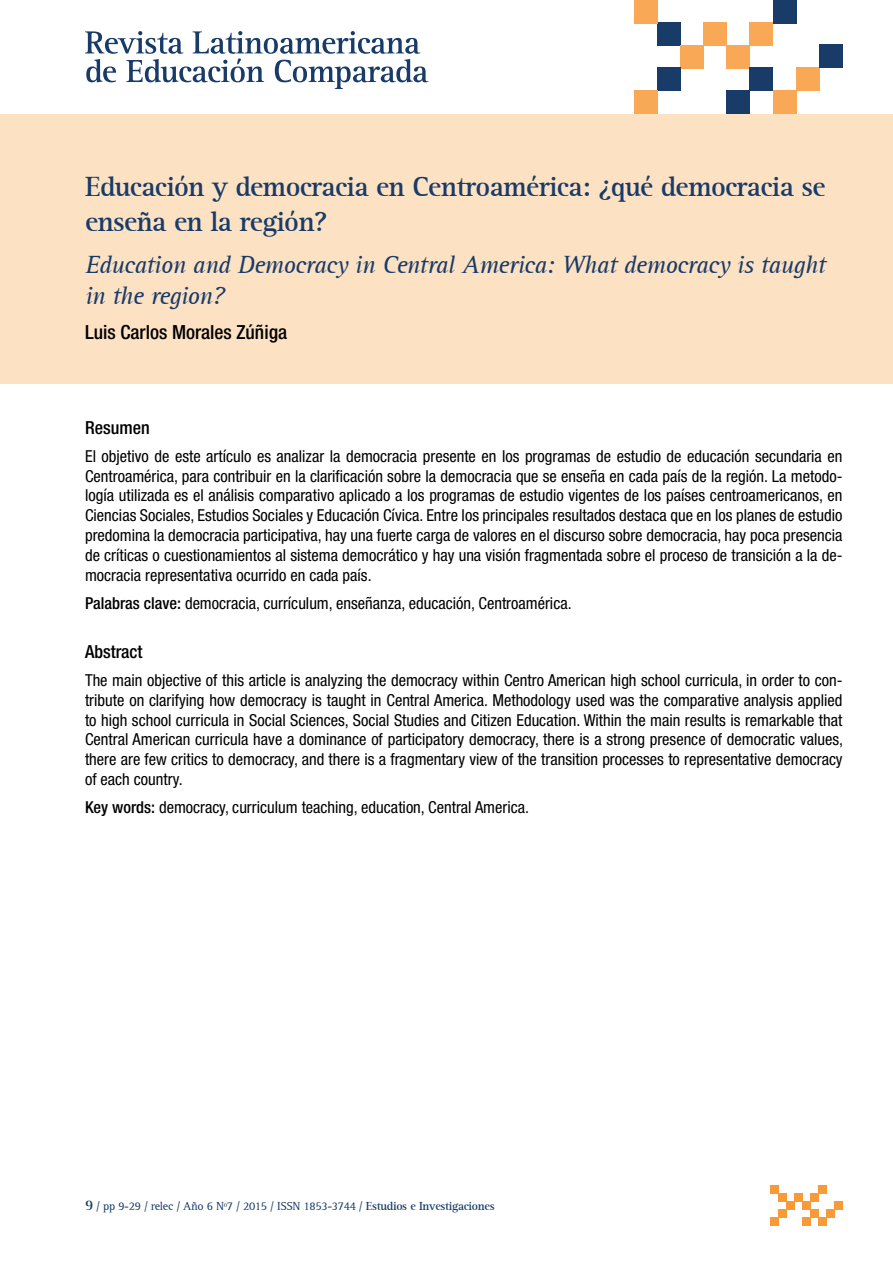
<style>
.page{position:relative;width:893px;height:1263px;background:#fff}
.page>*{position:absolute;margin:0;border:0;box-sizing:border-box;transform-origin:0 0}
.t1{font:700 28.5px/34.2px "AT Rotis Serif";letter-spacing:-.025em;color:#183b68}
.t2{font:italic 25.5px/30.6px "AT Rotis Serif";letter-spacing:-.025em;color:#183b68}
.t3{font:500 condensed 19.5px "Helvetica Neue";color:#000}
.t4{font:500 condensed 18px "Helvetica Neue";color:#000}
.t5{font:condensed 16.5px/19.8px "Helvetica Neue";color:#000;text-align:justify}
.t6{font:12px "AT Rotis Serif";letter-spacing:-.025em;color:#183b68}
.s1{font-weight:500}
.s2{font-weight:700;font-size:15px}
.s3{font-weight:700}
</style>
<div class="page">
<svg style="left:85px;top:31px;width:343px;height:58px"></svg>
<div style="left:657px;top:23px;width:23px;height:23px;background:#183b68"></div>
<div style="left:680px;top:45px;width:24px;height:23px;background:#f9a956"></div>
<div style="left:657px;top:68px;width:23px;height:23px;background:#183b68"></div>
<div style="left:634px;top:91px;width:23px;height:23px;background:#f9a956"></div>
<div style="left:704px;top:22px;width:23px;height:24px;background:#f9a956"></div>
<div style="left:727px;top:45px;width:23px;height:23px;background:#f9a956"></div>
<div style="left:750px;top:22px;width:23px;height:24px;background:#f9a956"></div>
<div style="left:773px;top:0;width:23px;height:23px;background:#183b68"></div>
<div style="left:750px;top:68px;width:23px;height:23px;background:#183b68"></div>
<div style="left:727px;top:91px;width:23px;height:23px;background:#183b68"></div>
<div style="left:773px;top:91px;width:23px;height:23px;background:#f9a956"></div>
<div style="left:796px;top:67px;width:23px;height:24px;background:#f9a956"></div>
<div style="left:819px;top:45px;width:23px;height:23px;background:#183b68"></div>
<div style="left:634px;top:0;width:23px;height:23px;background:#f9a956"></div>
<div style="left:778px;top:1193px;width:8px;height:8px;background:#f89a38"></div>
<div style="left:786px;top:1201px;width:8px;height:8px;background:#f89a38"></div>
<div style="left:778px;top:1209px;width:8px;height:8px;background:#f89a38"></div>
<div style="left:770px;top:1217px;width:8px;height:8px;background:#f89a38"></div>
<div style="left:794px;top:1193px;width:8px;height:8px;background:#f89a38"></div>
<div style="left:802px;top:1201px;width:8px;height:8px;background:#f89a38"></div>
<div style="left:810px;top:1193px;width:8px;height:8px;background:#f89a38"></div>
<div style="left:818px;top:1186px;width:8px;height:8px;background:#f89a38"></div>
<div style="left:810px;top:1209px;width:8px;height:8px;background:#f89a38"></div>
<div style="left:802px;top:1217px;width:8px;height:8px;background:#f89a38"></div>
<div style="left:818px;top:1217px;width:8px;height:8px;background:#f89a38"></div>
<div style="left:826px;top:1209px;width:8px;height:8px;background:#f89a38"></div>
<div style="left:834px;top:1201px;width:8px;height:8px;background:#f89a38"></div>
<div style="left:770px;top:1186px;width:8px;height:8px;background:#f89a38"></div>
<div style="left:0;top:114px;width:893px;height:269px;background:#fde1c3"></div>
<h1 class="t1" style="left:85px;top:170px;width:742px">Educación y democracia en Centroamérica: ¿qué democracia se enseña en la región?</h1>
<h2 class="t2" style="left:85px;top:250px;width:742px">Education and Democracy in Central America: What democracy is taught in the region?</h2>
<p class="t3" style="left:85px;top:321px;width:204px">Luis Carlos Morales Zúñiga</p>
<p class="t4" style="left:85px;top:416px;width:66px">Resumen</p>
<p class="t5" style="left:85px;top:446px;width:759px">El objetivo de este artículo es analizar la democracia presente en los programas de estudio de educación secundaria en Centroamérica, para contribuir en la clarificación sobre la democracia que se enseña en cada país de la región. La metodo&shy;logía utilizada es el análisis comparativo aplicado a los programas de estudio vigentes de los países centroamericanos, en Ciencias Sociales, Estudios Sociales y Educación Cívica. Entre los principales resultados destaca que en los planes de estudio predomina la democracia participativa, hay una fuerte carga de valores en el discurso sobre democracia, hay poca presencia de críticas o cuestionamientos al sistema democrático y hay una visión fragmentada sobre el proceso de transición a la de&shy;mocracia representativa ocurrido en cada país.</p>
<p class="t5" style="left:85px;top:593px;width:488px"><span class="s1">Palabras clave:</span> democracia, currículum, enseñanza, educación, Centroamérica.</p>
<p class="t4" style="left:85px;top:640px;width:59px">Abstract</p>
<p class="t5" style="left:85px;top:670px;width:759px">The main objective of this article is analyzing the democracy within Centro American high school curricula, in order to con&shy;tribute on clarifying how democracy is taught in Central America. Methodology used was the comparative analysis applied to high school curricula in Social Sciences, Social Studies and Citizen Education. Within the main results is remarkable that Central American curricula have a dominance of participatory democracy, there is a strong presence of democratic values, there are few critics to democracy, and there is a fragmentary view of the transition processes to representative democracy of each country.</p>
<p class="t5" style="left:85px;top:797px;width:445px"><span class="s1">Key words:</span> democracy, curriculum teaching, education, Central America.</p>
<p class="t6" style="left:85px;top:1199px;width:411px"><span class="s2">9</span> / pp 9-29 / relec / Año 6 Nº7 / 2015 / ISSN 1853-3744 / <span class="s3">Estudios e Investigaciones</span></p>
</div>
